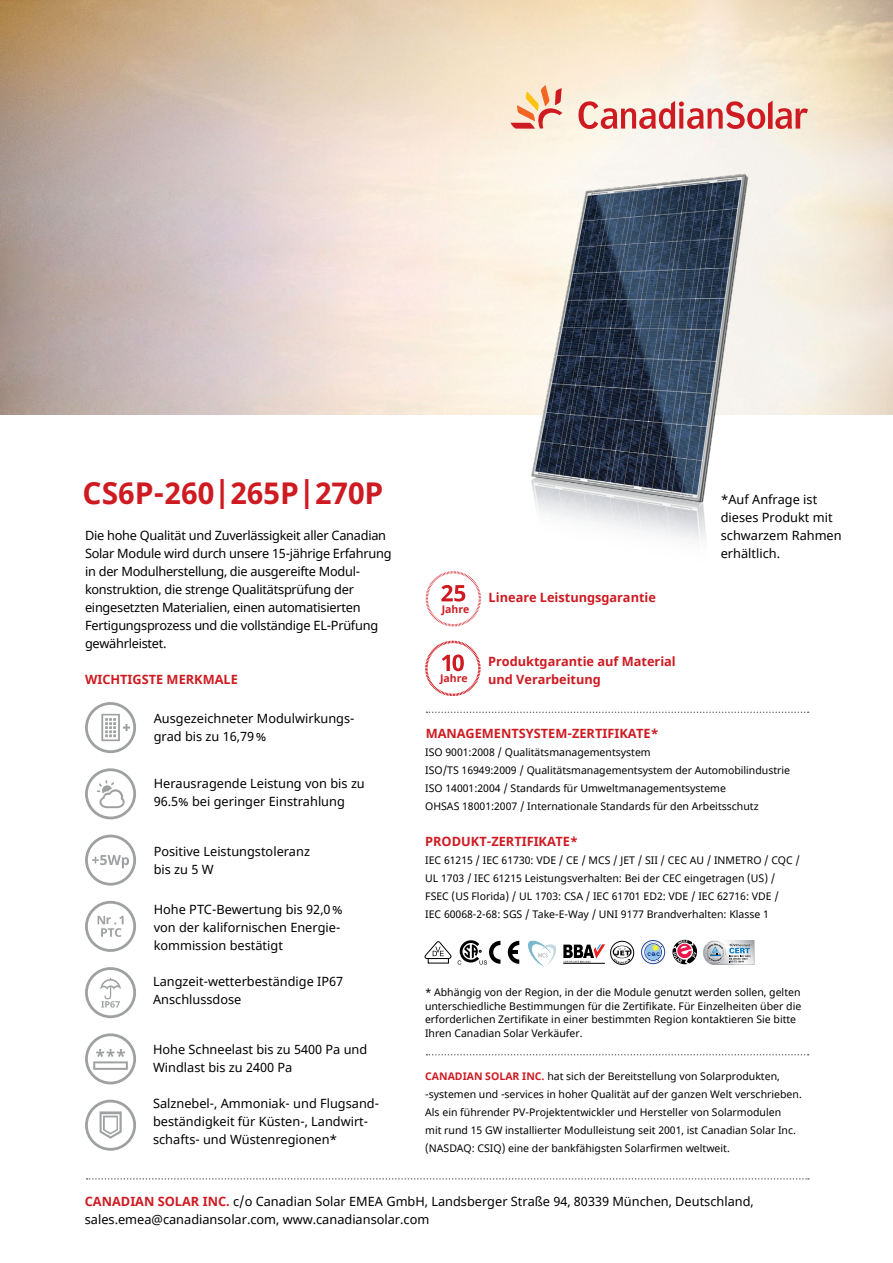
<style>
.page{position:relative;width:893px;height:1263px;background:#fff}
.page>*{position:absolute;margin:0;border:0;box-sizing:border-box;transform-origin:0 0}
.t1{font:700 30px "Noto Sans";color:#ce1b22}
.t2{font:12.75px/18px "Noto Sans";color:#000}
.t3{font:12.75px/18px "Noto Sans";letter-spacing:-.02em;color:#000}
.t4{font:700 12.75px "Noto Sans";color:#ce1b22}
.t5{font:700 12px "Noto Sans";color:#9ea0a2}
.t6{font:10.5px/18px "Noto Sans";color:#000}
.t7{font:700 10.5px "Noto Sans";color:#ce1b22}
.s1{font-weight:700;color:#ce1b22}
</style>
<div class="page">
<img style="left:0;top:0;width:893px;height:414px">
<img style="left:470px;top:109px;width:339px;height:432px">
<svg style="left:87px;top:1178px;width:722px;height:1px"></svg>
<svg style="left:426px;top:711px;width:383px;height:2px"></svg>
<svg style="left:426px;top:1054px;width:383px;height:1px"></svg>
<svg style="left:507px;top:941px;width:12px;height:23px"></svg>
<svg style="left:425px;top:941px;width:27px;height:23px"></svg>
<svg style="left:458px;top:940px;width:42px;height:25px"></svg>
<svg style="left:528px;top:940px;width:77px;height:27px"></svg>
<svg style="left:613px;top:946px;width:19px;height:12px"></svg>
<div style="left:610px;top:941px;width:24px;height:23px;border:1px solid #000;border-radius:50%"></div>
<svg style="left:614px;top:947px;width:16px;height:17px"></svg>
<svg style="left:641px;top:940px;width:24px;height:24px"></svg>
<img style="left:703px;top:940px;width:52px;height:25px">
<svg style="left:706px;top:943px;width:46px;height:19px"></svg>
<svg style="left:672px;top:940px;width:25px;height:24px"></svg>
<svg style="left:85px;top:768px;width:51px;height:51px"></svg>
<svg style="left:85px;top:901px;width:51px;height:51px"></svg>
<svg style="left:85px;top:967px;width:51px;height:51px"></svg>
<svg style="left:85px;top:1100px;width:51px;height:51px"></svg>
<svg style="left:85px;top:702px;width:51px;height:51px"></svg>
<svg style="left:85px;top:835px;width:51px;height:51px"></svg>
<svg style="left:85px;top:1033px;width:51px;height:51px"></svg>
<svg style="left:425px;top:641px;width:55px;height:55px"></svg>
<svg style="left:426px;top:571px;width:55px;height:55px"></svg>
<svg style="left:511px;top:85px;width:51px;height:44px;background:#f3bca0"></svg>
<svg style="left:578px;top:101px;width:230px;height:28px;background:#e8a29d"></svg>
<h1 class="t1" style="left:83px;top:472px;width:302px">CS6P-260|265P|270P</h1>
<p class="t3" style="left:85px;top:527px;width:308px">Die hohe Qualität und Zuverlässigkeit aller Canadian Solar Module wird durch unsere 15-jährige Erfahrung in der Modulherstellung, die ausgereifte Modul&shy;konstruktion, die strenge Qualitätsprüfung der eingesetzten Materialien, einen automatisierten Fertigungsprozess und die vollständige EL-Prüfung gewährleistet.</p>
<p class="t4" style="left:85px;top:670px;width:154px">WICHTIGSTE MERKMALE</p>
<p class="t2" style="left:154px;top:709px;width:202px">Ausgezeichneter Modulwirkungs&shy;grad bis zu 16,79%</p>
<p class="t2" style="left:154px;top:774px;width:213px">Herausragende Leistung von bis zu<br>96.5% bei geringer Einstrahlung</p>
<p class="t5" style="left:106px;top:912px;width:7px">r</p>
<p class="t2" style="left:154px;top:843px;width:158px">Positive Leistungstoleranz bis zu 5 W</p>
<p class="t2" style="left:154px;top:900px;width:190px">Hohe PTC-Bewertung bis 92,0% von der kalifornischen Energie&shy;kommission bestätigt</p>
<p class="t2" style="left:153px;top:972px;width:192px">Langzeit-wetterbeständige IP67<br>Anschlussdose</p>
<p class="t2" style="left:153px;top:1041px;width:216px">Hohe Schneelast bis zu 5400 Pa und<br>Windlast bis zu 2400 Pa</p>
<p class="t2" style="left:153px;top:1094px;width:228px">Salznebel-, Ammoniak- und Flugsand&shy;beständigkeit für Küsten-, Landwirt&shy;schafts- und Wüstenregionen*</p>
<p class="t7" style="left:442px;top:602px;width:29px">Jahre</p>
<p class="t4" style="left:489px;top:589px;width:169px">Lineare Leistungsgarantie</p>
<p class="t4" style="left:488px;top:652px;width:189px">Produktgarantie auf Material</p>
<p class="t7" style="left:440px;top:670px;width:29px">Jahre</p>
<p class="t4" style="left:488px;top:670px;width:114px">und Verarbeitung</p>
<p class="t4" style="left:426px;top:724px;width:234px">MANAGEMENTSYSTEM-ZERTIFIKATE*</p>
<p class="t2" style="left:721px;top:491px;width:122px">*Auf Anfrage ist dieses Produkt mit schwarzem Rahmen erhältlich.</p>
<p class="t6" style="left:425px;top:744px;width:366px">ISO 9001:2008 / Qualitätsmanagementsystem<br>ISO/TS 16949:2009 / Qualitätsmanagementsystem der Automobilindustrie ISO 14001:2004 / Standards für Umweltmanagementsysteme<br>OHSAS 18001:2007 / Internationale Standards für den Arbeitsschutz</p>
<p class="t4" style="left:425px;top:832px;width:154px">PRODUKT-ZERTIFIKATE*</p>
<p class="t6" style="left:425px;top:852px;width:376px">IEC 61215 / IEC 61730: VDE / CE / MCS / JET / SII / CEC AU / INMETRO / CQC / UL 1703 / IEC 61215 Leistungsverhalten: Bei der CEC eingetragen (US) / FSEC (US Florida) / UL 1703: CSA / IEC 61701 ED2: VDE / IEC 62716: VDE /<br>IEC 60068-2-68: SGS / Take-E-Way / UNI 9177 Brandverhalten: Klasse 1</p>
<p class="t6" style="left:425px;top:986px;width:378px;line-height:13.5px">* Abhängig von der Region, in der die Module genutzt werden sollen, gelten unterschiedliche Bestimmungen für die Zertifikate. Für Einzelheiten über die erforderlichen Zertifikate in einer bestimmten Region kontaktieren Sie bitte Ihren Canadian Solar Verkäufer.</p>
<p class="t6" style="left:425px;top:1068px;width:378px"><span class="s1">CANADIAN SOLAR INC.</span> hat sich der Bereitstellung von Solarprodukten, -systemen und -services in hoher Qualität auf der ganzen Welt verschrieben.<br>Als ein führender PV-Projektentwickler und Hersteller von Solarmodulen<br>mit rund 15 GW installierter Modulleistung seit 2001, ist Canadian Solar Inc. (NASDAQ: CSIQ) eine der bankfähigsten Solarfirmen weltweit.</p>
<p class="t2" style="left:85px;top:1193px;width:670px"><span class="s1">CANADIAN SOLAR INC.</span> c/o Canadian Solar EMEA GmbH, Landsberger Straße 94, 80339 München, Deutschland, sales.emea@canadiansolar.com, www.canadiansolar.com</p>
</div>
